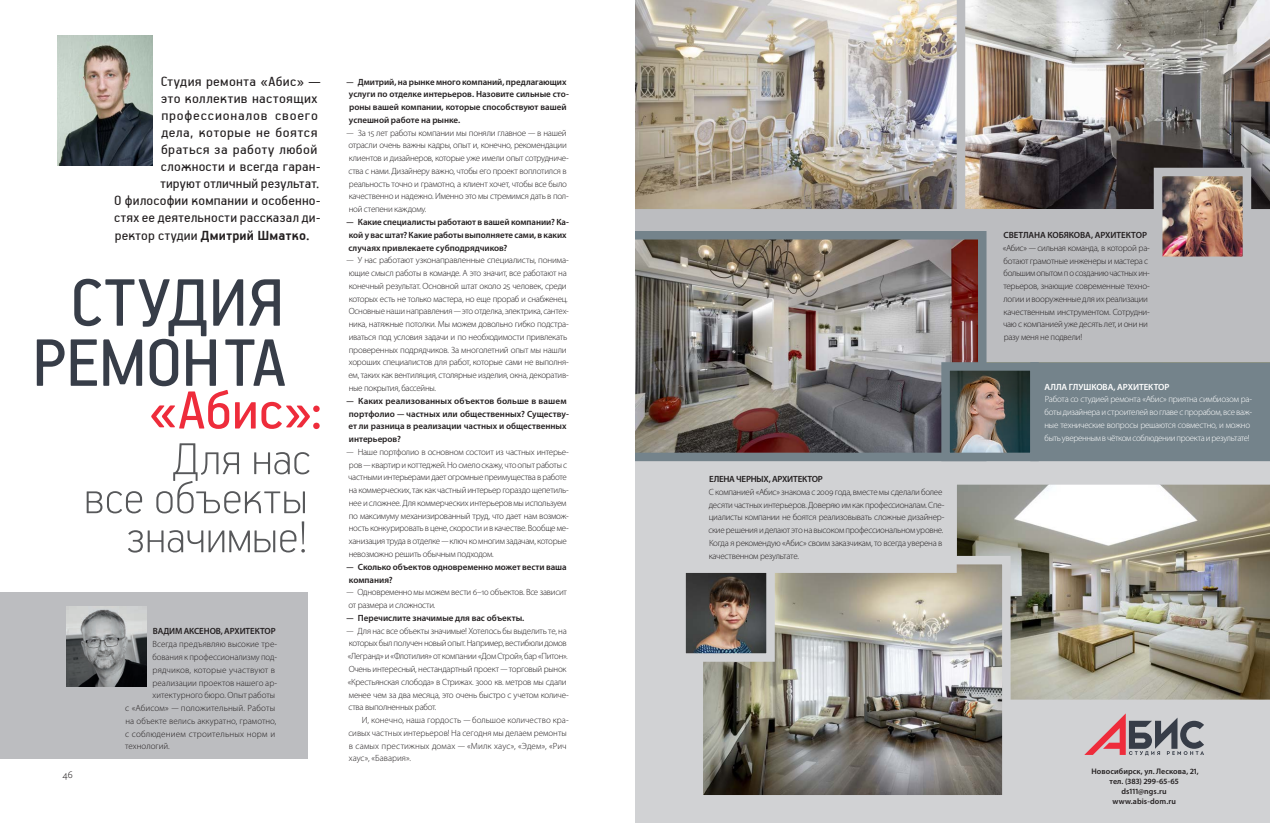
<style>
.page{position:relative;width:1270px;height:823px;background:#fff}
.page>*{position:absolute;margin:0;border:0;box-sizing:border-box;transform-origin:0 0}
.t1{font:75.1px/60px "PF Handbook Pro";letter-spacing:-.01em;color:#373d48;text-align:center}
.t2{font:60px "PF Handbook Pro";color:#ee2c3b}
.t3{font:100 50px/39px "PF Handbook Pro";letter-spacing:.005em;color:#57585a;text-align:right}
.t4{font:15px "PF Handbook Pro";letter-spacing:.02em;color:#231f20}
.t5{font:700 15px "PF Handbook Pro";letter-spacing:.015em;color:#231f20}
.t6{font:15px "PF Handbook Pro";letter-spacing:.05em;color:#231f20}
.t7{font:300 10px "Kievit CY";color:#231f20}
.t8{font:300 9px/12.8px "Myriad Pro";letter-spacing:-.025em;color:#231f20;scale:.81 1}
.t9{font:300 9px/12.8px "Myriad Pro";letter-spacing:-.025em;color:#231f20;scale:.8 1}
.t10{font:300 9px/12.8px "Myriad Pro";letter-spacing:-.025em;color:#231f20}
.t11{font:600 9px/12.8px "Myriad Pro";color:#231f20;scale:.8 1}
.t12{font:300 9px/12.8px "Myriad Pro";letter-spacing:-.03em;color:#fff}
.t13{font:300 9px/12.8px "Myriad Pro";letter-spacing:.005em;color:#231f20}
.t14{font:600 9px/12.8px "Myriad Pro";color:#231f20;scale:.82 1}
.t15{font:300 9px "Myriad Pro";color:#231f20}
.t16{font:300 9px "Myriad Pro";letter-spacing:.01em;color:#231f20}
.t17{font:300 9px "Myriad Pro";letter-spacing:-.005em;color:#231f20}
.t18{font:600 9px "Myriad Pro";color:#231f20}
.t19{font:300 9px "Myriad Pro";letter-spacing:.015em;color:#231f20}
.t20{font:600 9px "Myriad Pro";letter-spacing:-.01em;color:#fff}
.t21{font:600 9px "Myriad Pro";letter-spacing:-.03em;color:#231f20}
.t22{font:600 8px/10px "Myriad Pro";letter-spacing:.01em;color:#231f20;text-align:center}
.s1{font-weight:400}
</style>
<div class="page">
<div style="left:0;top:591px;width:308px;height:167px;background:#bcbdc0"></div>
<div style="left:635px;top:461px;width:635px;height:361px;background:#d1d2d4"></div>
<img style="left:969px;top:0;width:301px;height:163px">
<img style="left:635px;top:0;width:334px;height:222px">
<svg style="left:1015px;top:665px;width:255px;height:35px;background:#9e9987"></svg>
<img style="left:703px;top:665px;width:312px;height:130px">
<svg style="left:1084px;top:713px;width:120px;height:42px"></svg>
<img style="left:58px;top:35px;width:95px;height:130px">
<img style="left:66px;top:606px;width:81px;height:80px">
<svg style="left:635px;top:226px;width:38px;height:236px;background:#706a63"></svg>
<img style="left:673px;top:163px;width:597px;height:502px">
<h3 class="t4" style="left:161px;top:72px;width:161px">Студия ремонта «Абис» —</h3>
<h3 class="t4" style="left:161px;top:89px;width:158px">это коллектив настоящих</h3>
<h3 class="t6" style="left:161px;top:106px;width:158px">профессионалов своего</h3>
<h3 class="t4" style="left:161px;top:124px;width:158px">дела, которые не боятся</h3>
<h3 class="t4" style="left:161px;top:141px;width:158px">браться за работу любой</h3>
<h3 class="t4" style="left:161px;top:158px;width:162px">сложности и всегда гаран-</h3>
<h3 class="t4" style="left:160px;top:175px;width:161px">тируют отличный результат.</h3>
<h3 class="t4" style="left:114px;top:192px;width:208px">О философии компании и особенно-</h3>
<h3 class="t4" style="left:114px;top:209px;width:208px">стях ее деятельности рассказал ди-</h3>
<h3 class="t5" style="left:115px;top:226px;width:196px"><span class="s1">ректор студии</span> Дмитрий Шматко.</h3>
<h1 class="t1" style="left:32px;top:270px;width:256px">СТУДИЯ<br>РЕМОНТА</h1>
<h2 class="t2" style="left:148px;top:373px;width:176px">«Абис»:</h2>
<h3 class="t3" style="left:84px;top:436px;width:228px">Для нас<br>все объекты значимые!</h3>
<p class="t7" style="left:62px;top:768px;width:12px">46</p>
<p class="t18" style="left:153px;top:625px;width:125px">ВАДИМ АКСЕНОВ, АРХИТЕКТОР</p>
<p class="t15" style="left:153px;top:638px;width:126px">Всегда предъявляю высокие тре-</p>
<p class="t17" style="left:152px;top:651px;width:126px">бования к профессионализму под-</p>
<p class="t16" style="left:153px;top:664px;width:124px">рядчиков, которые участвуют в</p>
<p class="t17" style="left:153px;top:676px;width:126px">реализации проектов нашего ар-</p>
<p class="t15" style="left:153px;top:689px;width:124px">хитектурного бюро. Опыт работы</p>
<p class="t16" style="left:125px;top:702px;width:152px">с «Абисом» — положительный. Работы</p>
<p class="t13" style="left:125px;top:714px;width:152px">на объекте велись аккуратно, грамотно,</p>
<p class="t19" style="left:125px;top:727px;width:152px">с соблюдением строительных норм и</p>
<p class="t15" style="left:125px;top:740px;width:46px">технологий.</p>
<p class="t11" style="left:346px;top:75px;width:280px">— Дмитрий, на рынке много компаний, предлагающих услуги по отделке интерьеров. Назовите сильные сто‑ роны вашей компании, которые способствуют вашей успешной работе на рынке.</p>
<p class="t8" style="left:346px;top:126px;width:276px">— За 15 лет работы компании мы поняли главное — в нашей отрасли очень важны кадры, опыт и, конечно, рекомендации клиентов и дизайнеров, которые уже имели опыт сотрудниче&shy;ства с нами. Дизайнеру важно, чтобы его проект воплотился в реальность точно и грамотно, а клиент хочет, чтобы все было качественно и надежно. Именно это мы стремимся дать в пол&shy;ной степени каждому.</p>
<p class="t11" style="left:346px;top:215px;width:280px">— Какие специалисты работают в вашей компании? Ка‑ кой у вас штат? Какие работы выполняете сами, в каких случаях привлекаете субподрядчиков?</p>
<p class="t8" style="left:346px;top:254px;width:276px">— У нас работают узконаправленные специалисты, понима&shy;ющие смысл работы в команде. А это значит, все работают на конечный результат. Основной штат около 25 человек, среди которых есть не только мастера, но еще прораб и снабженец.<br>Основные наши направления — это отделка, электрика, сантех&shy;ника, натяжные потолки. Мы можем довольно гибко подстра&shy;иваться под условия задачи и по необходимости привлекать проверенных подрядчиков. За многолетний опыт мы нашли хороших специалистов для работ, которые сами не выполня&shy;ем, таких как вентиляция, столярные изделия, окна, декоратив&shy;ные покрытия, бассейны.</p>
<p class="t14" style="left:346px;top:394px;width:273px">— Каких реализованных объектов больше в вашем портфолио — частных или общественных? Существу‑ ет ли разница в реализации частных и общественных интерьеров?</p>
<p class="t9" style="left:346px;top:445px;width:280px">— Наше портфолио в основном состоит из частных интерье&shy;ров — квартир и коттеджей. Но смело скажу, что опыт работы с частными интерьерами дает огромные преимущества в работе на коммерческих, так как частный интерьер гораздо щепетиль&shy;нее и сложнее. Для коммерческих интерьеров мы используем по максимуму механизированный труд, что дает нам возмож&shy;ность конкурировать в цене, скорости и в качестве. Вообще ме&shy;ханизация труда в отделке — ключ ко многим задачам, которые невозможно решить обычным подходом.</p>
<p class="t11" style="left:346px;top:559px;width:277px">— Сколько объектов одновременно может вести ваша компания?</p>
<p class="t9" style="left:346px;top:585px;width:277px">— Одновременно мы можем вести 6–10 объектов. Все зависит от размера и сложности.</p>
<p class="t11" style="left:346px;top:611px;width:224px">— Перечислите значимые для вас объекты.</p>
<p class="t9" style="left:346px;top:623px;width:280px">— Для нас все объекты значимые! Хотелось бы выделить те, на которых был получен новый опыт. Например, вестибюли домов «Легранд» и «Флотилия» от компании «Дом Строй», бар «Питон».<br>Очень интересный, нестандартный проект — торговый рынок «Крестьянская слобода» в Стрижах. 3000 кв. метров мы сдали менее чем за два месяца, это очень быстро с учетом количе&shy;ства выполненных работ.</p>
<p class="t13" style="left:348px;top:713px;width:222px;text-indent:13px">И, конечно, наша гордость — большое количество кра&shy;сивых частных интерьеров! На сегодня мы делаем ремонты в самых престижных домах — «Милк хаус», «Эдем», «Рич хаус», «Бавария».</p>
<p class="t21" style="left:709px;top:473px;width:115px">ЕЛЕНА ЧЕРНЫХ, АРХИТЕКТОР</p>
<p class="t10" style="left:708px;top:485px;width:238px">С компанией «Абис» знакома с 2009 года, вместе мы сделали более десяти частных интерьеров. Доверяю им как профессионалам. Спе&shy;циалисты компании не боятся реализовывать сложные дизайнер&shy;ские решения и делают это на высоком профессиональном уровне.<br>Когда я рекомендую «Абис» своим заказчикам, то всегда уверена в качественном результате.</p>
<p class="t18" style="left:1004px;top:229px;width:145px">СВЕТЛАНА КОБЯКОВА, АРХИТЕКТОР</p>
<p class="t10" style="left:1003px;top:241px;width:149px">«Абис» — сильная команда, в которой ра&shy;ботают грамотные инженеры и мастера с большим опытом п о созданию частных ин&shy;терьеров, знающие современные техно&shy;логии и вооруженные для их реализации качественным инструментом. Сотрудни&shy;чаю с компанией уже десять лет, и они ни разу меня не подвели!</p>
<p class="t20" style="left:1044px;top:380px;width:127px">АЛЛА ГЛУШКОВА, АРХИТЕКТОР</p>
<p class="t12" style="left:1044px;top:392px;width:209px">Работа со студией ремонта «Абис» приятна симбиозом ра&shy;боты дизайнера и строителей во главе с прорабом, все важ&shy;ные технические вопросы решаются совместно, и можно быть уверенным в чётком соблюдении проекта и результате!</p>
<p class="t22" style="left:1091px;top:765px;width:109px">Новосибирск, ул. Лескова, 21, тел. (383) 299‑65‑65 ds111@ngs.ru www.abis-dom.ru</p>
</div>
